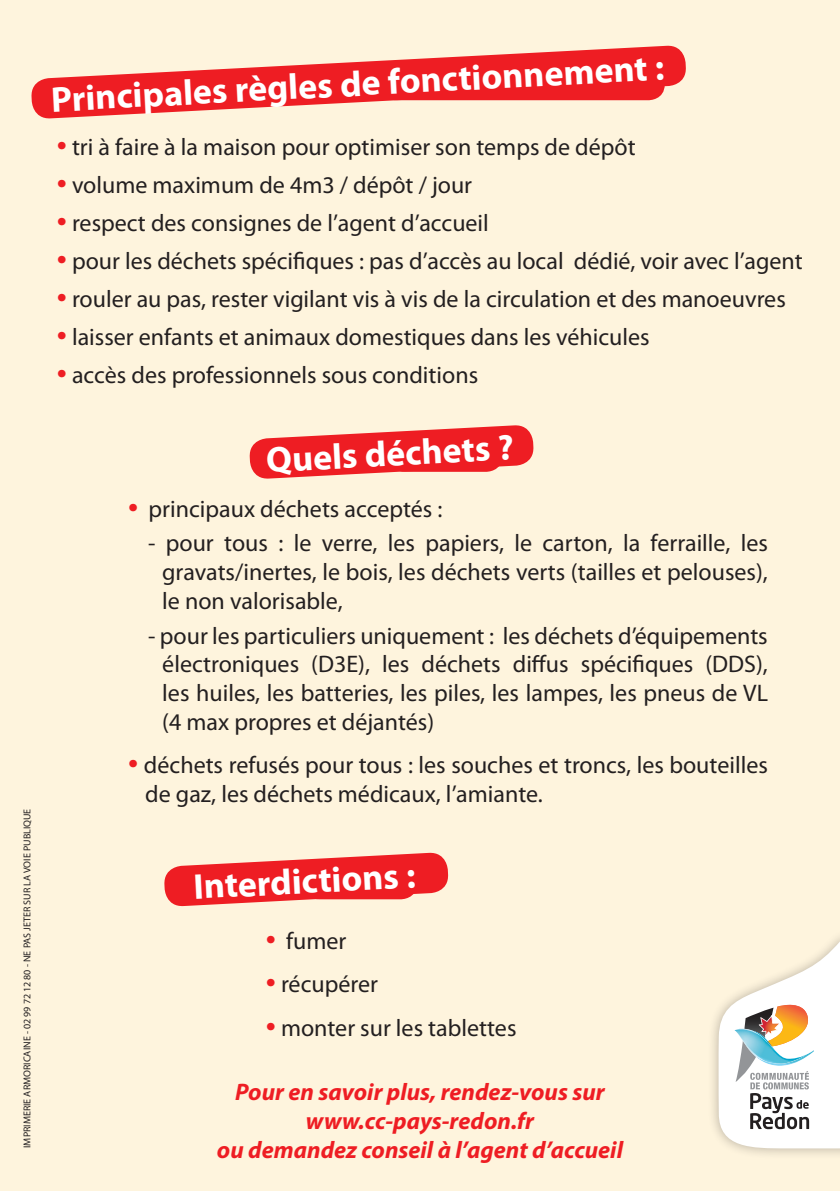
<style>
.page{position:relative;width:840px;height:1191px;background:#fff}
.page>*{position:absolute;margin:0;border:0;box-sizing:border-box;transform-origin:0 0}
.t1{font:700 36px "Myriad Pro";color:#fff}
.t2{font:24px/28.8px "Myriad Pro";color:#231f20;text-align:justify}
.t3{font:italic 700 24px "Myriad Pro";color:#ee1d23}
.t4{font:10px "Myriad Pro";color:#231f20}
.s1{font-size:36px;color:#ee1d23}
</style>
<div class="page">
<div style="left:0;top:0;width:839px;height:1191px;background:#fef4dd"></div>
<div style="left:707px;top:929px;width:132px;height:230px;background:#231f20;opacity:.3"></div>
<svg style="left:718px;top:940px;width:121px;height:208px"></svg>
<svg style="left:31px;top:45px;width:655px;height:74px;fill:#ee1d23"></svg>
<svg style="left:249px;top:425px;width:285px;height:54px"></svg>
<svg style="left:164px;top:852px;width:284px;height:55px"></svg>
<p class="t4" style="left:21px;top:1147px;width:341px;rotate:-90deg">IMPRIMERIE ARMORICAINE - 02 99 72 12 80 - NE PAS JETER SUR LA VOIE PUBLIQUE</p>
<p class="t1" style="left:50px;top:76px;width:615px;rotate:-3deg">Principales règles de fonctionnement :</p>
<p class="t2" style="left:57px;top:132px;width:580px"><span class="s1">•</span> tri à faire à la maison pour optimiser son temps de dépôt</p>
<p class="t2" style="left:57px;top:170px;width:416px"><span class="s1">•</span> volume maximum de 4m3 / dépôt / jour</p>
<p class="t2" style="left:57px;top:208px;width:433px"><span class="s1">•</span> respect des consignes de l’agent d’accueil</p>
<p class="t2" style="left:57px;top:246px;width:747px"><span class="s1">•</span> pour les déchets spécifiques : pas d’accès au local dédié, voir avec l’agent</p>
<p class="t2" style="left:57px;top:284px;width:730px"><span class="s1">•</span> rouler au pas, rester vigilant vis à vis de la circulation et des manoeuvres</p>
<p class="t2" style="left:57px;top:322px;width:594px"><span class="s1">•</span> laisser enfants et animaux domestiques dans les véhicules</p>
<p class="t2" style="left:57px;top:360px;width:422px"><span class="s1">•</span> accès des professionnels sous conditions</p>
<p class="t1" style="left:265px;top:436px;width:249px;rotate:-3deg">Quels déchets ?</p>
<p class="t2" style="left:128px;top:494px;width:315px"><span class="s1">•</span> principaux déchets acceptés :</p>
<p class="t2" style="left:162px;top:528px;width:606px;text-indent:-14px">- pour tous : le verre, les papiers, le carton, la ferraille, les gravats/inertes, le bois, les déchets verts (tailles et pelouses), le non valorisable,</p>
<p class="t2" style="left:162px;top:620px;width:607px;text-indent:-14px">- pour les particuliers uniquement : les déchets d’équipements électroniques (D3E), les déchets diffus spécifiques (DDS), les huiles, les batteries, les piles, les lampes, les pneus de VL (4 max propres et déjantés)</p>
<p class="t2" style="left:145px;top:750px;width:623px;text-indent:-17px"><span class="s1">•</span> déchets refusés pour tous : les souches et troncs, les bouteilles de gaz, les déchets médicaux, l’amiante.</p>
<p class="t1" style="left:192px;top:863px;width:224px;rotate:-3deg">Interdictions :</p>
<p class="t2" style="left:265px;top:925px;width:82px"><span class="s1">•</span> fumer</p>
<p class="t2" style="left:265px;top:969px;width:114px"><span class="s1">•</span> récupérer</p>
<p class="t2" style="left:265px;top:1013px;width:252px"><span class="s1">•</span> monter sur les tablettes</p>
<p class="t3" style="left:235px;top:1076px;width:371px">Pour en savoir plus, rendez-vous sur</p>
<p class="t3" style="left:306px;top:1105px;width:229px">www.cc-pays-redon.fr</p>
<p class="t3" style="left:217px;top:1134px;width:407px">ou demandez conseil à l’agent d’accueil</p>
</div>
